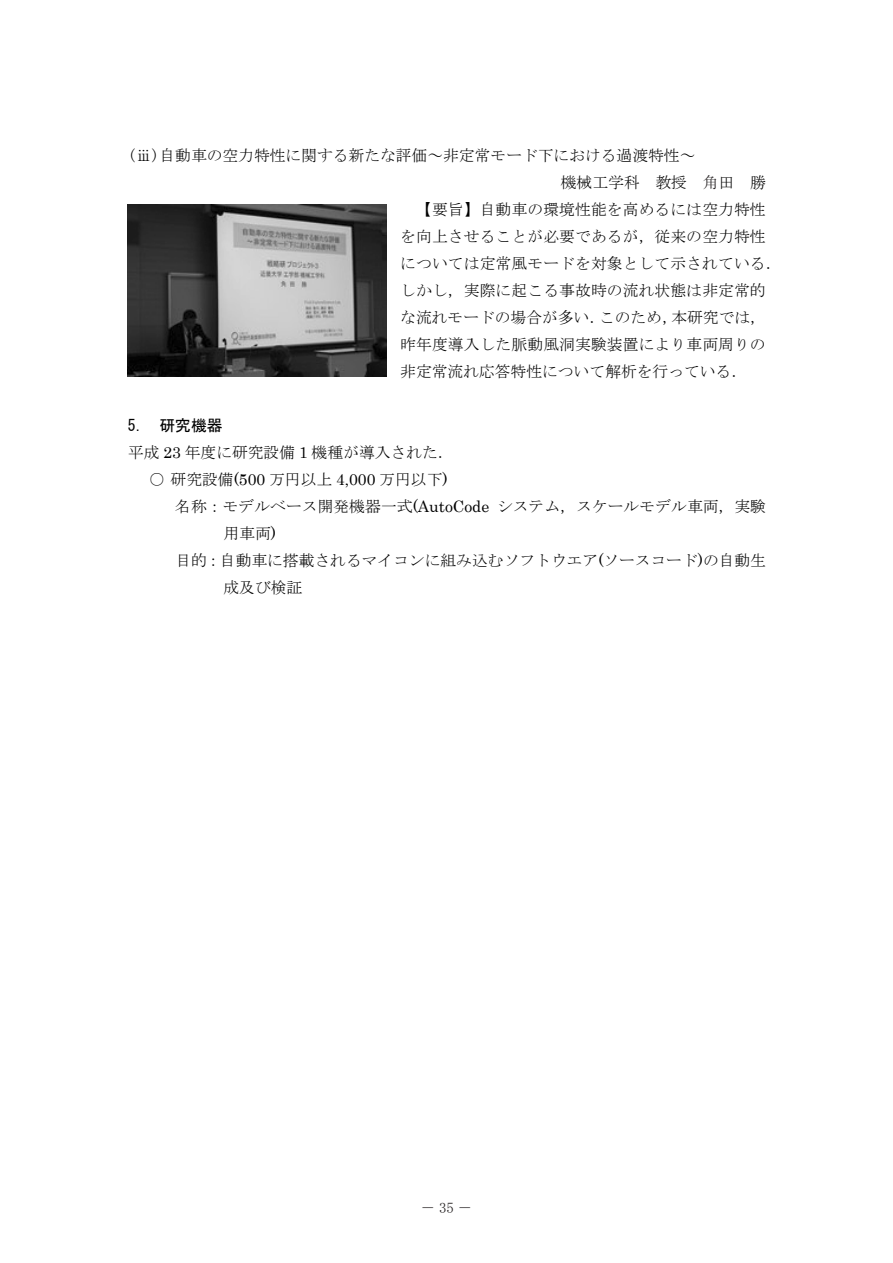
<style>
.page{position:relative;width:893px;height:1263px;background:#fff}
.page>*{position:absolute;margin:0;border:0;box-sizing:border-box;transform-origin:0 0}
.t1{font:15.75px/27px "MS Mincho";letter-spacing:.005em;color:#000}
.t2{font:300 15.45px "Ryumin Pro";color:#231f20}
.t3{font:14.85px "MS Mincho";color:#231f20}
.s1{color:#818181}
.s2{font-family:"MS Gothic"}
.s3{font-family:"Century"}
</style>
<div class="page">
<img style="left:128px;top:205px;width:259px;height:171px">
<p class="t1" style="left:128px;top:142px;width:569px">(ⅲ)自動車の空力特性に関する新たな評価～非定常モード下における過渡特性～</p>
<p class="t1" style="left:561px;top:169px;width:206px">機械工学科 教授 <span class="s1">角</span>田 勝</p>
<p class="t1" style="left:416px;top:196px;width:351px">【要旨】自動車の環境性能を高めるには空力特性</p>
<p class="t1" style="left:400px;top:223px;width:367px">を向上させることが必要であるが，従来の空力特性</p>
<p class="t1" style="left:400px;top:250px;width:383px">については定常風モードを対象として示されている．</p>
<p class="t1" style="left:400px;top:277px;width:367px">しかし，実際に起こる事故時の流れ状態は非定常的</p>
<p class="t1" style="left:400px;top:304px;width:367px">な流れモードの場合が多い．このため，本研究では，</p>
<p class="t1" style="left:400px;top:331px;width:367px">昨年度導入した脈動風洞実験装置により車両周りの</p>
<p class="t1" style="left:400px;top:358px;width:348px">非定常流れ応答特性について解析を行っている．</p>
<p class="t1" style="left:128px;top:412px;width:327px"><span class="s2">5. 研究機器<br></span>平成 <span class="s3">23</span> 年度に研究設備 <span class="s3">1</span> 機種が導入された．</p>
<p class="t1" style="left:149px;top:466px;width:300px">○ 研究設備<span class="s3">(500</span> 万円以上 <span class="s3">4,000</span> 万円以下<span class="s3">)</span></p>
<p class="t1" style="left:175px;top:493px;width:592px">名称：モデルベース開発機器一式<span class="s3">(AutoCode</span> システム，スケールモデル車両，実験</p>
<p class="t1" style="left:223px;top:520px;width:54px">用車両<span class="s3">)</span></p>
<p class="t1" style="left:175px;top:547px;width:592px">目的：自動車に搭載されるマイコンに組み込むソフトウエア<span class="s3">(</span>ソースコード<span class="s3">)</span>の自動生</p>
<p class="t1" style="left:223px;top:574px;width:80px">成及び検証</p>
<p class="t2" style="left:703px;top:170px;width:17px">⻆</p>
<p class="t3" style="left:420px;top:1200px;width:54px">－35－</p>
</div>
